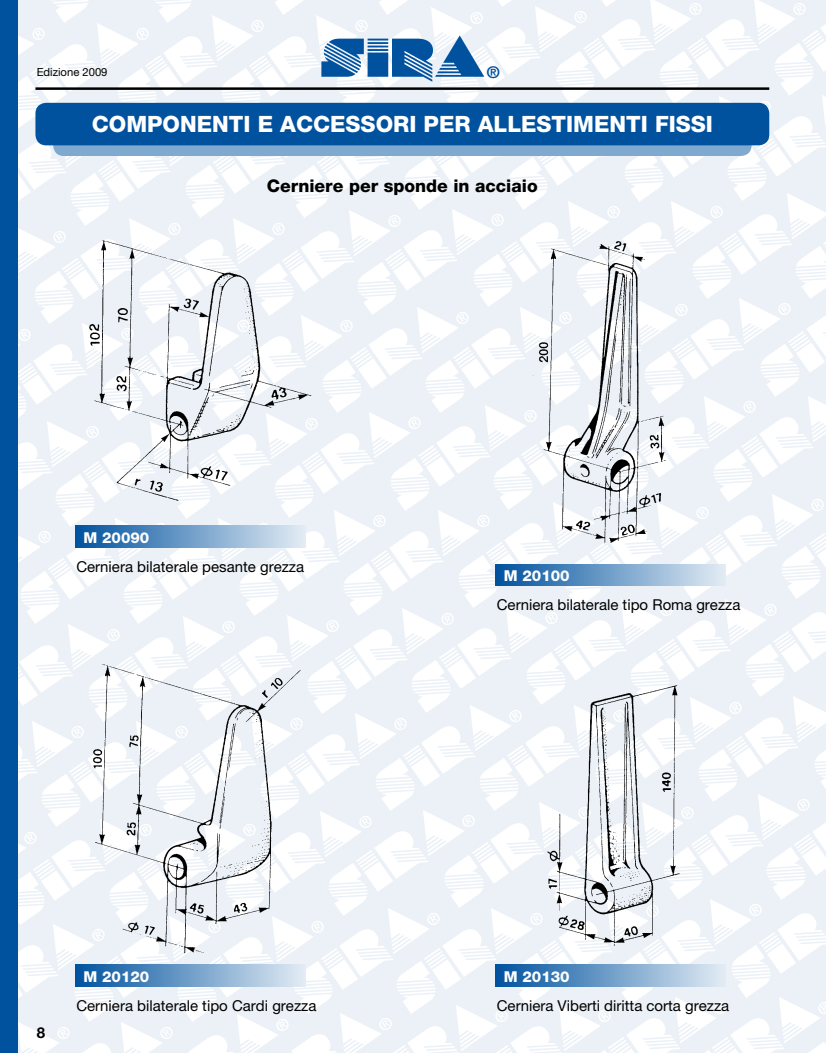
<style>
.page{position:relative;width:826px;height:1053px;background:#fff}
.page>*{position:absolute;margin:0;border:0;box-sizing:border-box;transform-origin:0 0}
.t1{font:56.88px "Cg Sinaloa";color:#00529f;scale:1.1 1}
.t2{font:800 22.5px "Helvetica Neue";color:#fff}
.t3{font:800 17.5px "Helvetica Neue";color:#000}
.t4{font:700 16.25px "Helvetica Neue";color:#00529f}
.t5{font:15px "Helvetica Neue";color:#000}
.t6{font:800 15px "Helvetica Neue";color:#fff}
.t7{font:700 15px "Helvetica Neue";color:#000}
.t8{font:11.25px "Helvetica Neue";color:#000}
</style>
<div class="page">
<div style="left:11px;top:0;width:815px;height:1052px;background:linear-gradient(to bottom,#f2f6fa,#f1f5f9)"></div>
<hr style="left:35px;top:87px;width:734px;height:3px;background:#000">
<div style="left:53px;top:113px;width:698px;height:43px;background:#80a9cf;border-radius:11px"></div>
<div style="left:35px;top:103px;width:734px;height:42px;background:#00529f;border-radius:11px"></div>
<div style="left:0;top:0;width:18px;height:1052px;background:#00529f"></div>
<div style="left:75px;top:525px;width:230px;height:22px;background:linear-gradient(to right,#00529e,#e2ebf4)"></div>
<img style="left:78px;top:237px;width:235px;height:266px">
<div style="left:495px;top:564px;width:231px;height:21px;background:linear-gradient(to right,#00519e,#e3ecf5)"></div>
<img style="left:522px;top:235px;width:154px;height:313px">
<div style="left:75px;top:964px;width:230px;height:21px;background:linear-gradient(to right,#00529e,#e2ebf4)"></div>
<img style="left:62px;top:656px;width:252px;height:297px">
<div style="left:495px;top:964px;width:231px;height:21px;background:linear-gradient(to right,#00519e,#e3ecf5)"></div>
<img style="left:540px;top:679px;width:145px;height:272px">
<p class="t8" style="left:37px;top:65px;width:72px">Edizione 2009</p>
<h1 class="t1" style="left:319px;top:23px;width:152px">SIRA</h1>
<p class="t4" style="left:487px;top:62px;width:14px">®</p>
<h2 class="t2" style="left:92px;top:111px;width:622px">COMPONENTI E ACCESSORI PER ALLESTIMENTI FISSI</h2>
<p class="t3" style="left:267px;top:175px;width:272px">Cerniere per sponde in acciaio</p>
<p class="t6" style="left:83px;top:528px;width:67px">M 20090</p>
<p class="t5" style="left:76px;top:557px;width:229px">Cerniera bilaterale pesante grezza</p>
<p class="t7" style="left:37px;top:1022px;width:10px">8</p>
<p class="t6" style="left:83px;top:967px;width:67px">M 20120</p>
<p class="t5" style="left:76px;top:996px;width:241px">Cerniera bilaterale tipo Cardi grezza</p>
<p class="t6" style="left:504px;top:567px;width:67px">M 20100</p>
<p class="t5" style="left:497px;top:595px;width:245px">Cerniera bilaterale tipo Roma grezza</p>
<p class="t6" style="left:504px;top:967px;width:67px">M 20130</p>
<p class="t5" style="left:497px;top:996px;width:234px">Cerniera Viberti diritta corta grezza</p>
</div>
